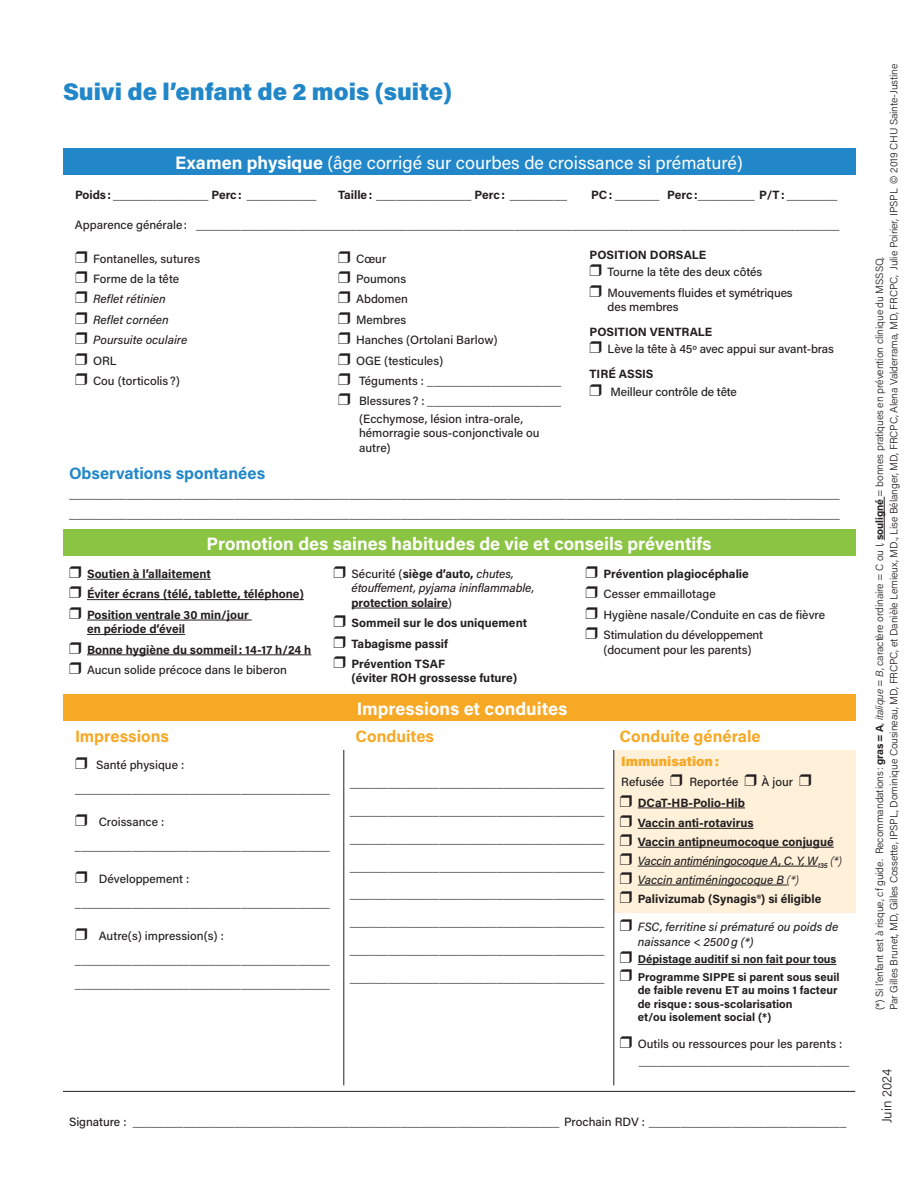
<style>
.page{position:relative;width:918px;height:1188px;background:#fff}
.page>*{position:absolute;margin:0;border:0;box-sizing:border-box;transform-origin:0 0}
.t1{font:900 24px "Acumin Pro";color:#2287c8}
.t2{font:700 18px "Acumin Pro";color:#fff}
.t3{font:18px "Acumin Pro";color:#fff}
.t4{font:700 16.5px "Acumin Pro";color:#f7a824}
.t5{font:700 16.5px "Acumin Pro";color:#2287c8}
.t6{font:900 13.5px "Acumin Pro";color:#f7a824}
.t7{font:300 13.5px "Acumin Pro";color:#231f20}
.t8{font:500 12px/20.4px "Acumin Pro";color:#231f20}
.t9{font:12px/20.4px "Acumin Pro";color:#231f20}
.t10{font:700 12px/20.4px "Acumin Pro";color:#231f20}
.t11{font:italic 500 12px/14.4px "Acumin Pro";color:#231f20}
.t12{font:700 11.4px/13.5px "Acumin Pro";color:#231f20}
.t13{font:300 10.5px/14.4px "Acumin Pro";letter-spacing:-.01em;color:#231f20}
.s1{font-weight:700}
.s2{font-style:italic}
.s3{font-weight:500}
.s4{font-style:normal}
.s5{font-weight:700;font-style:normal}
.s6{font-weight:500;font-style:italic}
.s7{font-weight:300;font-style:italic}
</style>
<div class="page">
<hr style="left:884px;top:497px;width:1px;height:43px;background:#231f20">
<div style="left:63px;top:148px;width:792px;height:28px;background:#2287c8"></div>
<div style="left:63px;top:530px;width:792px;height:26px;background:#8bc442"></div>
<div style="left:63px;top:694px;width:792px;height:27px;background:#f7a824"></div>
<hr style="left:63px;top:1091px;width:792px;height:1px;background:#231f20">
<hr style="left:87px;top:579px;width:124px;height:1px;background:#231f20">
<hr style="left:87px;top:599px;width:217px;height:1px;background:#231f20">
<hr style="left:87px;top:620px;width:165px;height:1px;background:#231f20">
<hr style="left:87px;top:634px;width:98px;height:1px;background:#231f20">
<hr style="left:87px;top:655px;width:224px;height:1px;background:#231f20">
<hr style="left:352px;top:608px;width:96px;height:1px;background:#231f20">
<div style="left:614px;top:750px;width:241px;height:163px;background:#fef0d9"></div>
<hr style="left:613px;top:750px;width:1px;height:163px;background:#231f20">
<hr style="left:343px;top:750px;width:1px;height:163px;background:#231f20">
<hr style="left:343px;top:913px;width:1px;height:172px;background:#231f20">
<hr style="left:613px;top:913px;width:1px;height:172px;background:#231f20">
<hr style="left:638px;top:808px;width:107px;height:1px;background:#231f20">
<hr style="left:638px;top:828px;width:116px;height:1px;background:#231f20">
<hr style="left:638px;top:847px;width:196px;height:1px;background:#231f20">
<hr style="left:638px;top:866px;width:180px;height:1px;background:#231f20">
<hr style="left:638px;top:885px;width:149px;height:1px;background:#231f20">
<hr style="left:638px;top:964px;width:198px;height:1px;background:#231f20">
<h1 class="t1" style="left:63px;top:74px;width:391px">Suivi de l’enfant de 2 mois (suite)</h1>
<h2 class="t3" style="left:175px;top:150px;width:569px"><span class="s1">Examen physique</span> (âge corrigé sur courbes de croissance si prématuré)</h2>
<p class="t10" style="left:75px;top:184px;width:243px">Poids: _______________ Perc: ___________</p>
<p class="t10" style="left:338px;top:184px;width:230px">Taille: _______________ Perc: _________</p>
<p class="t10" style="left:591px;top:184px;width:248px">PC: _______ Perc:_________ P/T: ________</p>
<p class="t8" style="left:75px;top:214px;width:766px">Apparence générale: _____________________________________________________________________________________________________</p>
<p class="t8" style="left:75px;top:248px;width:127px">❒ Fontanelles, sutures ❒ Forme de la tête<br>❒ <span class="s2">Reflet rétinien<br></span>❒ <span class="s2">Reflet cornéen<br></span>❒ <span class="s2">Poursuite oculaire </span>❒ ORL<br>❒ Cou (torticolis?)</p>
<p class="t8" style="left:338px;top:248px;width:225px">❒ Cœur<br>❒ Poumons<br>❒ Abdomen<br>❒ Membres<br>❒ Hanches (Ortolani Barlow)<br>❒ OGE (testicules)<br>❒ Téguments : _____________________ ❒ Blessures? : _____________________</p>
<p class="t8" style="left:359px;top:411px;width:182px;line-height:14.4px">(Ecchymose, lésion intra-orale, hémorragie sous-conjonctivale ou autre)</p>
<p class="t8" style="left:590px;top:245px;width:174px;line-height:17.4px"><span class="s1">POSITION DORSALE<br></span>❒ Tourne la tête des deux côtés</p>
<p class="t8" style="left:608px;top:285px;width:187px;line-height:14.4px;text-indent:-18px">❒ Mouvements fluides et symétriques des membres</p>
<p class="t8" style="left:590px;top:323px;width:246px;line-height:17.4px"><span class="s1">POSITION VENTRALE<br></span>❒ Lève la tête à 45º avec appui sur avant-bras</p>
<p class="t8" style="left:590px;top:365px;width:149px;line-height:17.4px"><span class="s1">TIRÉ ASSIS<br></span>❒ Meilleur contrôle de tête</p>
<h3 class="t5" style="left:69px;top:461px;width:198px">Observations spontanées</h3>
<p class="t9" style="left:69px;top:483px;width:773px">_________________________________________________________________________________________________________________________ _________________________________________________________________________________________________________________________</p>
<h2 class="t2" style="left:207px;top:531px;width:506px">Promotion des saines habitudes de vie et conseils préventifs</h2>
<p class="t10" style="left:69px;top:563px;width:236px">❒ Soutien à l’allaitement<br>❒ Éviter écrans (télé, tablette, téléphone) ❒ Position ventrale 30 min/jour</p>
<p class="t10" style="left:69px;top:618px;width:244px;text-indent:18px">en période d’éveil<br>❒ Bonne hygiène du sommeil: 14-17 h/24 h ❒ <span class="s3">Aucun solide précoce dans le biberon</span></p>
<p class="t11" style="left:352px;top:566px;width:184px;text-indent:-18px">❒ <span class="s4">Sécurité (</span><span class="s5">siège d’auto,</span> chutes, étouffement, pyjama ininflammable, <span class="s5">protection solaire</span><span class="s4">)</span></p>
<p class="t10" style="left:334px;top:612px;width:195px">❒ Sommeil sur le dos uniquement ❒ Tabagisme passif<br>❒ Prévention TSAF</p>
<p class="t10" style="left:352px;top:668px;width:167px">(éviter ROH grossesse future)</p>
<p class="t8" style="left:586px;top:563px;width:241px">❒ <span class="s1">Prévention plagiocéphalie<br></span>❒ Cesser emmaillotage<br>❒ Hygiène nasale/Conduite en cas de fièvre ❒ Stimulation du développement</p>
<p class="t8" style="left:604px;top:639px;width:149px">(document pour les parents)</p>
<h2 class="t2" style="left:357px;top:696px;width:212px">Impressions et conduites</h2>
<h3 class="t4" style="left:75px;top:724px;width:95px">Impressions</h3>
<h3 class="t4" style="left:356px;top:724px;width:80px">Conduites</h3>
<h3 class="t4" style="left:620px;top:724px;width:143px">Conduite générale</h3>
<p class="t8" style="left:75px;top:752px;width:256px;line-height:24px">❒ Santé physique : ________________________________________</p>
<p class="t8" style="left:75px;top:809px;width:256px;line-height:24px">❒ Croissance : ________________________________________</p>
<p class="t8" style="left:75px;top:866px;width:256px;line-height:24px">❒ Développement : ________________________________________</p>
<p class="t8" style="left:75px;top:923px;width:256px;line-height:24px">❒ Autre(s) impression(s) : ________________________________________ ________________________________________</p>
<p class="t6" style="left:621px;top:752px;width:99px">Immunisation:</p>
<p class="t10" style="left:620px;top:771px;width:193px"><span class="s3">Refusée</span> ❒ <span class="s3">Reportée</span> ❒ <span class="s3">À jour</span> ❒ ❒ DCaT-HB-Polio-Hib<br>❒ Vaccin anti-rotavirus</p>
<p class="t10" style="left:620px;top:832px;width:224px;line-height:18.9px">❒ Vaccin antipneumocoque conjugué ❒ <span class="s6">Vaccin antiméningocoque A, C. Y, W</span><sub>135</sub> <span class="s7">(*) </span>❒ <span class="s6">Vaccin antiméningocoque B</span> <span class="s7">(*)<br></span>❒ Palivizumab (Synagis®) si éligible</p>
<p class="t11" style="left:638px;top:920px;width:202px;text-indent:-18px">❒ FSC, ferritine si prématuré ou poids de naissance &lt; 2500g (*)</p>
<p class="t12" style="left:620px;top:950px;width:221px;line-height:17.4px">❒ Dépistage auditif si non fait pour tous ❒ Programme SIPPE si parent sous seuil</p>
<p class="t12" style="left:638px;top:983px;width:201px">de faible revenu ET au moins 1 facteur de risque: sous-scolarisation<br>et/ou isolement social (*)</p>
<p class="t8" style="left:639px;top:1034px;width:212px;line-height:17.4px;text-indent:-19px">❒ Outils ou ressources pour les parents : _________________________________</p>
<p class="t9" style="left:350px;top:772px;width:256px">________________________________________</p>
<p class="t9" style="left:350px;top:800px;width:256px">________________________________________</p>
<p class="t9" style="left:350px;top:828px;width:256px">________________________________________</p>
<p class="t9" style="left:350px;top:856px;width:256px">________________________________________</p>
<p class="t9" style="left:350px;top:883px;width:256px">________________________________________</p>
<p class="t9" style="left:350px;top:911px;width:256px">________________________________________</p>
<p class="t9" style="left:350px;top:939px;width:256px">________________________________________</p>
<p class="t9" style="left:350px;top:967px;width:256px">________________________________________</p>
<p class="t8" style="left:69px;top:1111px;width:779px">Signature : ___________________________________________________________________ Prochain RDV : _______________________________</p>
<p class="t13" style="left:872px;top:1010px;width:948px;rotate:-90deg">(*) Si l’enfant est à risque, cf guide. Recommandations: <span class="s1">gras = A</span>, <span class="s2">italique</span> = <span class="s2">B</span>, caractère ordinaire = C ou I, <span class="s1">souligné</span> = bonnes pratiques en prévention clinique du MSSSQ.<br>Par Gilles Brunet, MD, Gilles Cossette, IPSPL, Dominique Cousineau, MD, FRCPC, et Danièle Lemieux, MD., Lise Bélanger, MD, FRCPC, Alena Valderrama, MD, FRCPC, Julie Poirier, IPSPL © 2019 CHU Sainte-Justine</p>
<p class="t7" style="left:878px;top:1123px;width:56px;rotate:-90deg">Juin 2024</p>
</div>
